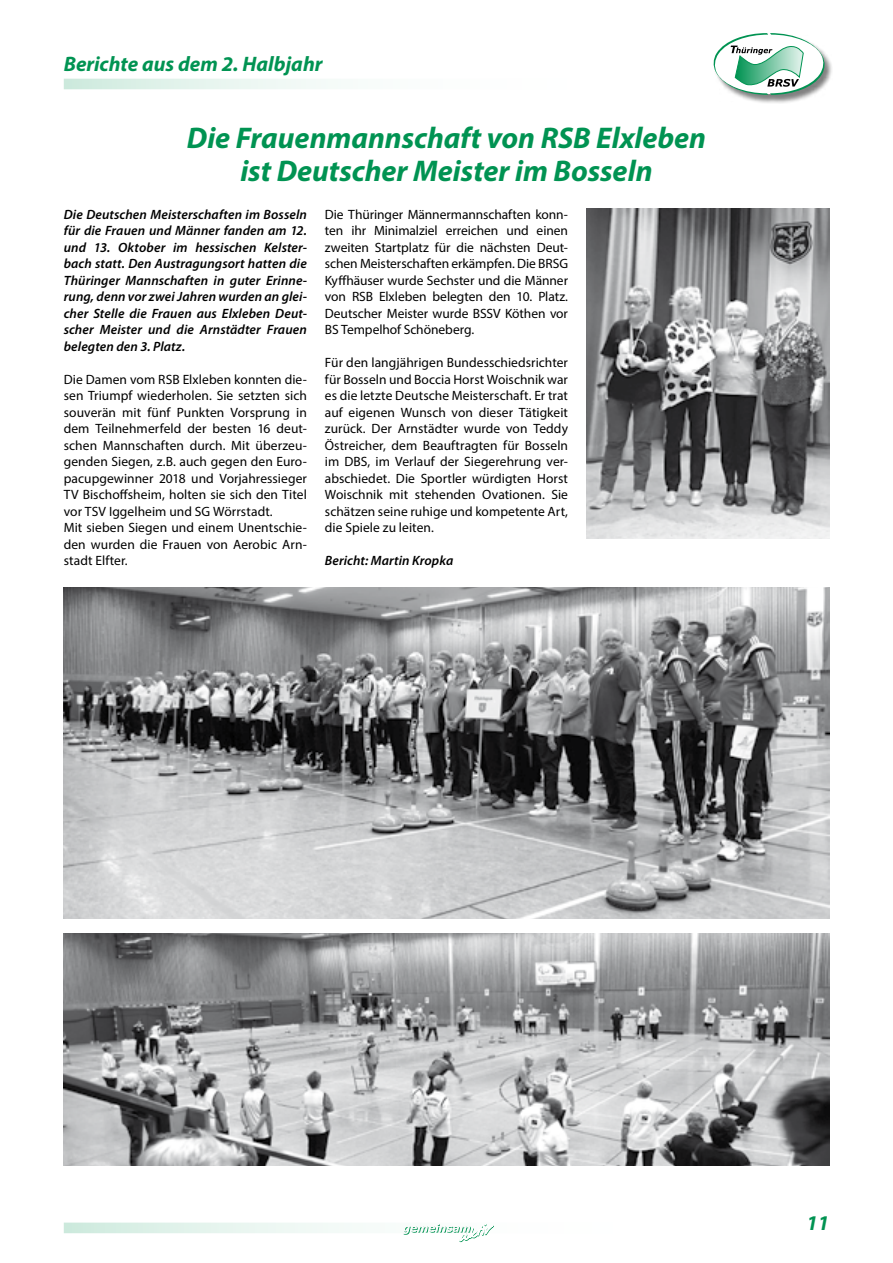
<style>
.page{position:relative;width:893px;height:1263px;background:#fff}
.page>*{position:absolute;margin:0;border:0;box-sizing:border-box;transform-origin:0 0}
.t1{font:italic 700 30px/33px "Myriad Pro";color:#009352;text-align:center}
.t2{font:italic 700 21px "Myriad Pro";color:#009352}
.t3{font:13.5px/16.5px "Myriad Pro";letter-spacing:.005em;color:#000;text-align:justify}
.t4{font:italic 600 13.5px/16.5px "Myriad Pro";letter-spacing:.01em;color:#000;text-align:justify}
</style>
<div class="page">
<svg style="left:67px;top:82px;width:261px;height:4px"></svg>
<div style="left:64px;top:79px;width:634px;height:10px;border:2px solid #fff"></div>
<svg style="left:67px;top:1225px;width:285px;height:5px"></svg>
<div style="left:64px;top:1222px;width:693px;height:11px;border:2px solid #fff"></div>
<svg style="left:403px;top:1223px;width:91px;height:20px"></svg>
<div style="left:713px;top:33px;width:120px;height:70px;background:#000;opacity:.5"></div>
<svg style="left:713px;top:33px;width:112px;height:62px"></svg>
<img style="left:64px;top:933px;width:765px;height:232px">
<img style="left:586px;top:208px;width:243px;height:330px">
<img style="left:64px;top:588px;width:765px;height:330px">
<h2 class="t2" style="left:64px;top:50px;width:260px">Berichte aus dem 2. Halbjahr</h2>
<h1 class="t1" style="left:187px;top:121px;width:521px">Die Frauenmannschaft von RSB Elxleben ist Deutscher Meister im Bosseln</h1>
<p class="t3" style="left:325px;top:206px;width:245px">Die Thüringer Männermannschaften konn&shy;ten ihr Minimalziel erreichen und einen zweiten Startplatz für die nächsten Deut&shy;schen Meisterschaften erkämpfen. Die BRSG Kyffhäuser wurde Sechster und die Männer von RSB Elxleben belegten den 10. Platz.<br>Deutscher Meister wurde BSSV Köthen vor BS Tempelhof Schöneberg.</p>
<p class="t3" style="left:325px;top:354px;width:245px">Für den langjährigen Bundesschiedsrichter für Bosseln und Boccia Horst Woischnik war es die letzte Deutsche Meisterschaft. Er trat auf eigenen Wunsch von dieser Tätigkeit zurück. Der Arnstädter wurde von Teddy Östreicher, dem Beauftragten für Bosseln im DBS, im Verlauf der Siegerehrung ver&shy;abschiedet. Die Sportler würdigten Horst Woischnik mit stehenden Ovationen. Sie schätzen seine ruhige und kompetente Art, die Spiele zu leiten.</p>
<p class="t4" style="left:325px;top:552px;width:130px">Bericht: Martin Kropka</p>
<p class="t4" style="left:64px;top:205px;width:245px">Die Deutschen Meisterschaften im Bosseln für die Frauen und Männer fanden am 12. und 13. Oktober im hessischen Kelster&shy;bach statt. Den Austragungsort hatten die Thüringer Mannschaften in guter Erinne&shy;rung, denn vor zwei Jahren wurden an glei&shy;cher Stelle die Frauen aus Elxleben Deut&shy;scher Meister und die Arnstädter Frauen belegten den 3. Platz.</p>
<p class="t3" style="left:64px;top:371px;width:245px;text-align:left">Die Damen vom RSB Elxleben konnten die&shy;sen Triumpf wiederholen. Sie setzten sich souverän mit fünf Punkten Vorsprung in dem Teilnehmerfeld der besten 16 deut&shy;schen Mannschaften durch. Mit überzeu&shy;genden Siegen, z.B. auch gegen den Euro&shy;pacupgewinner 2018 und Vorjahressieger TV Bischoffsheim, holten sie sich den Titel vor TSV Iggelheim und SG Wörrstadt.<br>Mit sieben Siegen und einem Unentschie&shy;den wurden die Frauen von Aerobic Arn&shy;stadt Elfter.</p>
<h2 class="t2" style="left:806px;top:1209px;width:24px">11</h2>
</div>
